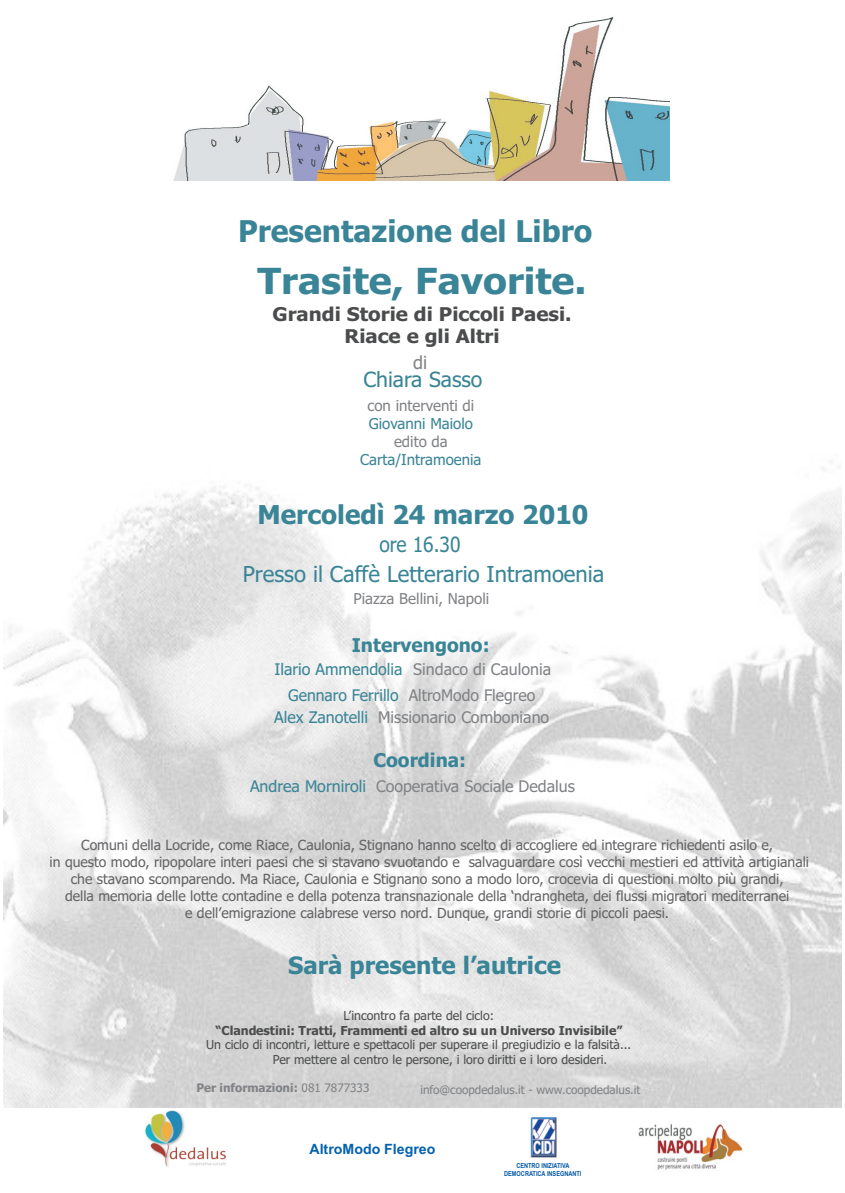
<style>
.page{position:relative;width:845px;height:1193px;background:#fff}
.page>*{position:absolute;margin:0;border:0;box-sizing:border-box;transform-origin:0 0}
.t1{font:700 36px "Tahoma";color:#398496;scale:1.07 1}
.t2{font:700 30px "Tahoma";color:#398496}
.t3{font:700 26px "Tahoma";color:#398496}
.t4{font:700 24px "Tahoma";color:#398496}
.t5{font:22px "Tahoma";color:#398496}
.t6{font:21px "Tahoma";color:#398496}
.t7{font:21px "Tahoma";color:#398496;scale:.91 1}
.t8{font:700 19px/22.9px "Tahoma";color:#4b4c4d;text-align:center;scale:1.07 1}
.t9{font:700 19px "Tahoma";color:#398496}
.t10{font:18px "Tahoma";color:#808285}
.t11{font:16px "Tahoma";color:#808285}
.t12{font:15px "Tahoma";color:#808285}
.t13{font:15px "Tahoma";color:#398496}
.t14{font:700 14.2px "Arial";color:#0462b0}
.t15{font:14px/16.9px "Tahoma";color:#636366;text-align:center}
.t16{font:12.3px/14.9px "Tahoma";color:#4b4c4d}
.t17{font:700 12.3px "Tahoma";color:#4b4c4d}
.t18{font:11.7px "Tahoma";color:#808285}
.t19{font:700 11.7px "Tahoma";color:#808285}
.t20{font:700 6.8px/7.8px "Arial Narrow";color:#0157a8;text-align:center}
.s1{color:#398496}
.s2{font-weight:400}
</style>
<div class="page">
<img style="left:4px;top:461px;width:837px;height:647px">
<img style="left:145px;top:1110px;width:81px;height:57px">
<img style="left:638px;top:1124px;width:103px;height:46px">
<img style="left:173px;top:17px;width:496px;height:164px">
<img style="left:530px;top:1117px;width:27px;height:41px">
<h2 class="t2" style="left:238px;top:219px;width:355px">Presentazione del Libro</h2>
<h1 class="t1" style="left:257px;top:267px;width:309px">Trasite, Favorite.</h1>
<h3 class="t8" style="left:272px;top:304px;width:281px">Grandi Storie di Piccoli Paesi.<br>Riace e gli Altri</h3>
<p class="t10" style="left:413px;top:355px;width:16px">di</p>
<p class="t12" style="left:367px;top:399px;width:108px">con interventi di</p>
<p class="t12" style="left:394px;top:436px;width:55px">edito da</p>
<h3 class="t6" style="left:363px;top:371px;width:120px">Chiara Sasso</h3>
<p class="t13" style="left:368px;top:418px;width:106px">Giovanni Maiolo</p>
<p class="t13" style="left:360px;top:454px;width:123px">Carta/Intramoenia</p>
<h3 class="t3" style="left:257px;top:504px;width:332px">Mercoledì 24 marzo 2010</h3>
<h3 class="t7" style="left:379px;top:536px;width:91px">ore 16.30</h3>
<h3 class="t5" style="left:243px;top:566px;width:363px">Presso il Caffè Letterario Intramoenia</h3>
<p class="t12" style="left:353px;top:592px;width:137px">Piazza Bellini, Napoli</p>
<h3 class="t9" style="left:351px;top:637px;width:139px">Intervengono:</h3>
<p class="t11" style="left:274px;top:663px;width:278px"><span class="s1">Ilario Ammendolia</span> Sindaco di Caulonia</p>
<p class="t11" style="left:288px;top:688px;width:248px"><span class="s1">Gennaro Ferrillo</span> AltroModo Flegreo</p>
<p class="t11" style="left:274px;top:711px;width:276px"><span class="s1">Alex Zanotelli</span> Missionario Comboniano</p>
<h3 class="t9" style="left:373px;top:752px;width:94px">Coordina:</h3>
<p class="t11" style="left:250px;top:780px;width:326px"><span class="s1">Andrea Morniroli</span> Cooperativa Sociale Dedalus</p>
<p class="t15" style="left:50px;top:838px;width:760px">Comuni della Locride, come Riace, Caulonia, Stignano hanno scelto di accogliere ed integrare richiedenti asilo e,<br>in questo modo, ripopolare interi paesi che si stavano svuotando e salvaguardare così vecchi mestieri ed attività artigianali che stavano scomparendo. Ma Riace, Caulonia e Stignano sono a modo loro, crocevia di questioni molto più grandi,<br>della memoria delle lotte contadine e della potenza transnazionale della ‘ndrangheta, dei flussi migratori mediterranei<br>e dell’emigrazione calabrese verso nord. Dunque, grandi storie di piccoli paesi.</p>
<h3 class="t4" style="left:288px;top:956px;width:274px">Sarà presente l’autrice</h3>
<p class="t16" style="left:343px;top:1009px;width:152px">L’incontro fa parte del ciclo:</p>
<p class="t17" style="left:215px;top:1025px;width:408px">“Clandestini: Tratti, Frammenti ed altro su un Universo Invisibile”</p>
<p class="t16" style="left:273px;top:1038px;width:360px;text-indent:-67px">Un ciclo di incontri, letture e spettacoli per superare il pregiudizio e la falsità...<br>Per mettere al centro le persone, i loro diritti e i loro desideri.</p>
<p class="t19" style="left:196px;top:1083px;width:174px">Per informazioni: <span class="s2">081 7877333</span></p>
<p class="t18" style="left:420px;top:1085px;width:221px">info@coopdedalus.it - www.coopdedalus.it</p>
<p class="t14" style="left:309px;top:1143px;width:127px">AltroModo Flegreo</p>
<p class="t20" style="left:504px;top:1162px;width:79px">CENTRO INIZIATIVA<br>DEMOCRATICA INSEGNANTI</p>
</div>
